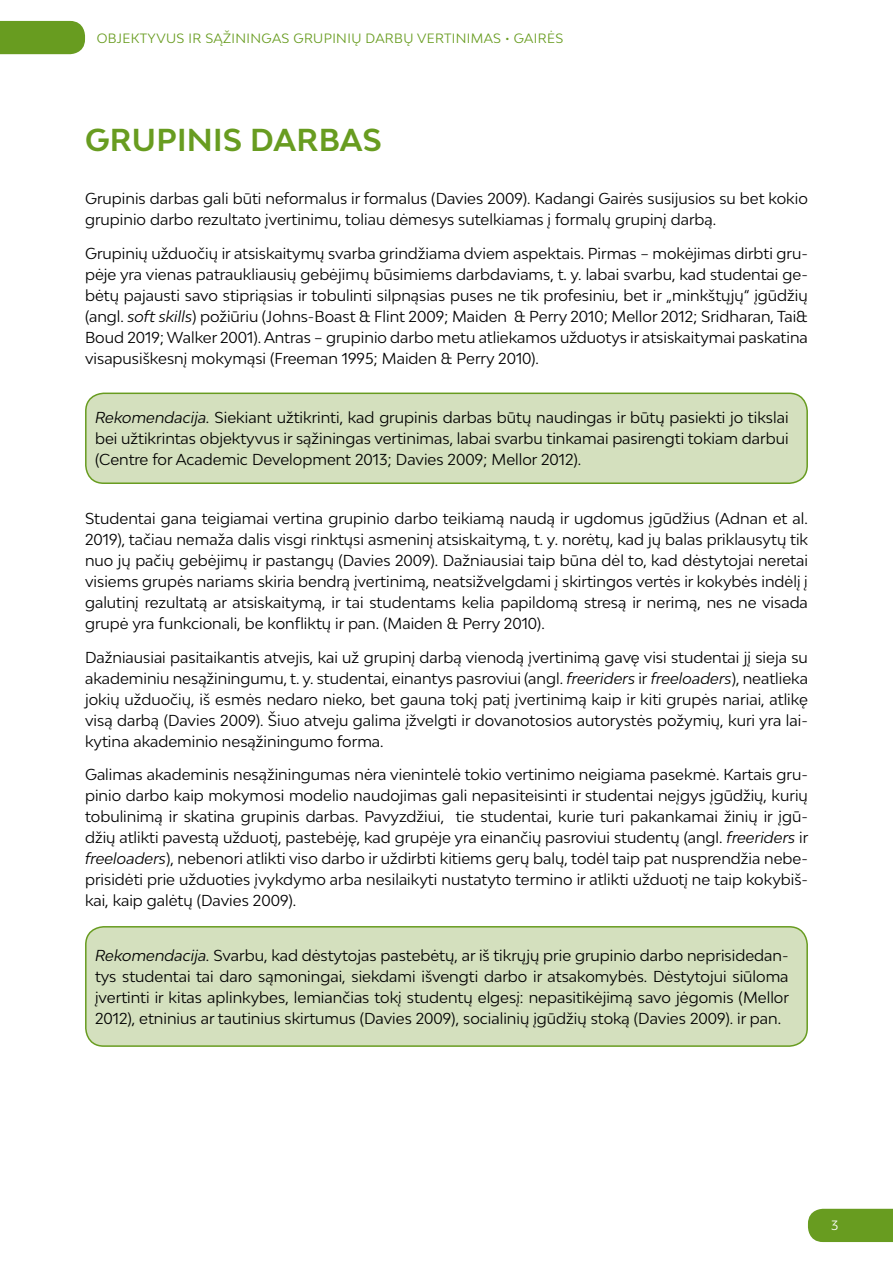
<style>
.page{position:relative;width:893px;height:1263px;background:#fff}
.page>*{position:absolute;margin:0;border:0;box-sizing:border-box;transform-origin:0 0}
.t1{font:700 30px "Bw Modelica";letter-spacing:.01em;color:#689c20}
.t2{font:15px/21px "Bw Modelica";color:#000;text-align:justify}
.t3{font:12.75px "Bw Modelica";letter-spacing:.03em;color:#689c20}
.t4{font:12.75px "Bw Modelica";color:#fff}
.s1{font-style:italic}
</style>
<div class="page">
<div style="left:808px;top:1209px;width:85px;height:33px;background:#689c20"></div>
<div style="left:0;top:21px;width:85px;height:33px;background:#689c20"></div>
<div style="left:86px;top:393px;width:721px;height:90px;background:#d4e0be;border-radius:18px"></div>
<div style="left:85px;top:393px;width:723px;height:91px;border:2px solid #689c20;border-radius:18px"></div>
<div style="left:86px;top:927px;width:721px;height:119px;background:#d4e0be;border-radius:18px"></div>
<div style="left:85px;top:926px;width:723px;height:121px;border:2px solid #689c20;border-radius:18px"></div>
<p class="t3" style="left:97px;top:30px;width:468px">OBJEKTYVUS IR SĄŽININGAS GRUPINIŲ DARBŲ VERTINIMAS • GAIRĖS</p>
<h1 class="t1" style="left:85px;top:120px;width:298px">GRUPINIS DARBAS</h1>
<p class="t2" style="left:85px;top:188px;width:724px">Grupinis darbas gali būti neformalus ir formalus (Davies 2009). Kadangi Gairės susijusios su bet kokio grupinio darbo rezultato įvertinimu, toliau dėmesys sutelkiamas į formalų grupinį darbą.</p>
<p class="t2" style="left:85px;top:243px;width:724px">Grupinių užduočių ir atsiskaitymų svarba grindžiama dviem aspektais. Pirmas – mokėjimas dirbti gru&shy;pėje yra vienas patraukliausių gebėjimų būsimiems darbdaviams, t. y. labai svarbu, kad studentai ge&shy;bėtų pajausti savo stipriąsias ir tobulinti silpnąsias puses ne tik profesiniu, bet ir „minkštųjų“ įgūdžių (angl. <span class="s1">soft skills</span>) požiūriu (Johns-Boast &amp; Flint 2009; Maiden &amp; Perry 2010; Mellor 2012; Sridharan, Tai&amp; Boud 2019; Walker 2001). Antras – grupinio darbo metu atliekamos užduotys ir atsiskaitymai paskatina visapusiškesnį mokymąsi (Freeman 1995; Maiden &amp; Perry 2010).</p>
<p class="t2" style="left:95px;top:407px;width:695px"><span class="s1">Rekomendacija.</span> Siekiant užtikrinti, kad grupinis darbas būtų naudingas ir būtų pasiekti jo tikslai bei užtikrintas objektyvus ir sąžiningas vertinimas, labai svarbu tinkamai pasirengti tokiam darbui (Centre for Academic Development 2013; Davies 2009; Mellor 2012).</p>
<p class="t2" style="left:85px;top:507px;width:725px">Studentai gana teigiamai vertina grupinio darbo teikiamą naudą ir ugdomus įgūdžius (Adnan et al.<br>2019), tačiau nemaža dalis visgi rinktųsi asmeninį atsiskaitymą, t. y. norėtų, kad jų balas priklausytų tik nuo jų pačių gebėjimų ir pastangų (Davies 2009). Dažniausiai taip būna dėl to, kad dėstytojai neretai visiems grupės nariams skiria bendrą įvertinimą, neatsižvelgdami į skirtingos vertės ir kokybės indėlį į galutinį rezultatą ar atsiskaitymą, ir tai studentams kelia papildomą stresą ir nerimą, nes ne visada grupė yra funkcionali, be konfliktų ir pan. (Maiden &amp; Perry 2010).</p>
<p class="t2" style="left:85px;top:646px;width:724px">Dažniausiai pasitaikantis atvejis, kai už grupinį darbą vienodą įvertinimą gavę visi studentai jį sieja su akademiniu nesąžiningumu, t. y. studentai, einantys pasroviui (angl. <span class="s1">freeriders</span> ir <span class="s1">freeloaders</span>), neatlieka jokių užduočių, iš esmės nedaro nieko, bet gauna tokį patį įvertinimą kaip ir kiti grupės nariai, atlikę visą darbą (Davies 2009). Šiuo atveju galima įžvelgti ir dovanotosios autorystės požymių, kuri yra lai&shy;kytina akademinio nesąžiningumo forma.</p>
<p class="t2" style="left:85px;top:764px;width:725px">Galimas akademinis nesąžiningumas nėra vienintelė tokio vertinimo neigiama pasekmė. Kartais gru&shy;pinio darbo kaip mokymosi modelio naudojimas gali nepasiteisinti ir studentai neįgys įgūdžių, kurių tobulinimą ir skatina grupinis darbas. Pavyzdžiui, tie studentai, kurie turi pakankamai žinių ir įgū&shy;džių atlikti pavestą užduotį, pastebėję, kad grupėje yra einančių pasroviui studentų (angl. <span class="s1">freeriders</span> ir <span class="s1">freeloaders</span>), nebenori atlikti viso darbo ir uždirbti kitiems gerų balų, todėl taip pat nusprendžia nebe&shy;prisidėti prie užduoties įvykdymo arba nesilaikyti nustatyto termino ir atlikti užduotį ne taip kokybiš&shy;kai, kaip galėtų (Davies 2009).</p>
<p class="t2" style="left:95px;top:944px;width:695px"><span class="s1">Rekomendacija.</span> Svarbu, kad dėstytojas pastebėtų, ar iš tikrųjų prie grupinio darbo neprisidedan&shy;tys studentai tai daro sąmoningai, siekdami išvengti darbo ir atsakomybės. Dėstytojui siūloma įvertinti ir kitas aplinkybes, lemiančias tokį studentų elgesį: nepasitikėjimą savo jėgomis (Mellor 2012), etninius ar tautinius skirtumus (Davies 2009), socialinių įgūdžių stoką (Davies 2009). ir pan.</p>
<p class="t4" style="left:831px;top:1217px;width:9px">3</p>
</div>
